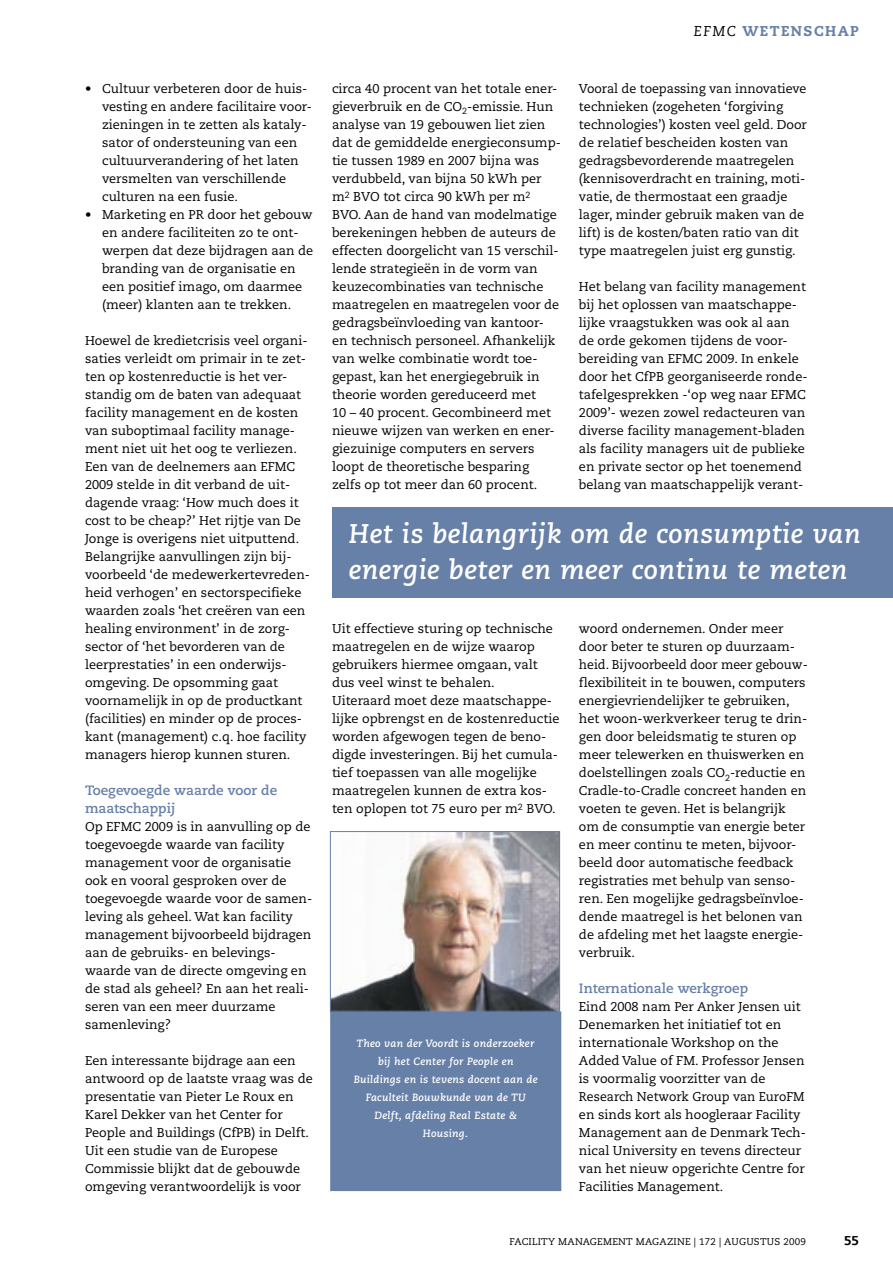
<style>
.page{position:relative;width:893px;height:1263px;background:#fff}
.page>*{position:absolute;margin:0;border:0;box-sizing:border-box;transform-origin:0 0}
.t1{font:italic 700 27px/36px "Caecilia";letter-spacing:.02em;color:#fff}
.t2{font:800 14.25px "Caecilia";letter-spacing:.1em;color:#6780a8}
.t3{font:700 13.5px/18px "Caecilia";color:#6780a8}
.t4{font:12.75px/18px "Caecilia";color:#000}
.t5{font:800 12.75px "Caecilia";color:#000}
.t6{font:italic 700 10.5px/18px "Caecilia";letter-spacing:.025em;color:#fff;text-align:center}
.t7{font:9.75px "Caecilia";letter-spacing:.025em;color:#000}
.s1{font-weight:400;font-style:italic;color:#000}
</style>
<div class="page">
<div style="left:332px;top:507px;width:561px;height:90px;background:#6780a8"></div>
<div style="left:331px;top:1012px;width:230px;height:178px;background:#6780a8"></div>
<div style="left:330px;top:1011px;width:231px;height:180px;border:2px solid #6780a8"></div>
<img style="left:332px;top:833px;width:226px;height:176px">
<div style="left:330px;top:831px;width:230px;height:180px;border:1px solid #6780a8"></div>
<p class="t4" style="left:102px;top:80px;width:211px;text-indent:-17px">• Cultuur verbeteren door de huis&shy;vesting en andere facilitaire voor&shy;zieningen in te zetten als kataly&shy;sator of ondersteuning van een cultuurverandering of het laten versmelten van verschillende culturen na een fusie.</p>
<p class="t4" style="left:102px;top:206px;width:213px;text-indent:-17px">• Marketing en PR door het gebouw en andere faciliteiten zo te ont&shy;werpen dat deze bijdragen aan de branding van de organisatie en een positief imago, om daarmee (meer) klanten aan te trekken.</p>
<p class="t4" style="left:85px;top:332px;width:227px">Hoewel de kredietcrisis veel organi&shy;saties verleidt om primair in te zet&shy;ten op kostenreductie is het ver&shy;standig om de baten van adequaat facility management en de kosten van suboptimaal facility manage&shy;ment niet uit het oog te verliezen.<br>Een van de deelnemers aan EFMC 2009 stelde in dit verband de uit&shy;dagende vraag: ‘How much does it cost to be cheap?’ Het rijtje van De Jonge is overigens niet uitputtend.<br>Belangrijke aanvullingen zijn bij&shy;voorbeeld ‘de medewerkertevreden&shy;heid verhogen’ en sectorspecifieke waarden zoals ‘het creëren van een healing environment’ in de zorg&shy;sector of ‘het bevorderen van de leerprestaties’ in een onderwijs&shy;omgeving. De opsomming gaat voornamelijk in op de productkant (facilities) en minder op de proces&shy;kant (management) c.q. hoe facility managers hierop kunnen sturen.</p>
<p class="t3" style="left:85px;top:782px;width:194px">Toegevoegde waarde voor de maatschappij</p>
<p class="t4" style="left:85px;top:818px;width:229px">Op EFMC 2009 is in aanvulling op de toegevoegde waarde van facility management voor de organisatie ook en vooral gesproken over de toegevoegde waarde voor de samen&shy;leving als geheel. Wat kan facility management bijvoorbeeld bijdragen aan de gebruiks- en belevings&shy;waarde van de directe omgeving en de stad als geheel? En aan het reali&shy;seren van een meer duurzame samenleving?</p>
<p class="t4" style="left:85px;top:1052px;width:229px">Een interessante bijdrage aan een antwoord op de laatste vraag was de presentatie van Pieter Le Roux en Karel Dekker van het Center for People and Buildings (CfPB) in Delft.<br>Uit een studie van de Europese Commissie blijkt dat de gebouwde omgeving verantwoordelijk is voor</p>
<p class="t4" style="left:332px;top:80px;width:230px">circa 40 procent van het totale ener&shy;gieverbruik en de CO<sub>2</sub>-emissie. Hun analyse van 19 gebouwen liet zien dat de gemiddelde energieconsump&shy;tie tussen 1989 en 2007 bijna was verdubbeld, van bijna 50 kWh per m<sup>2</sup> BVO tot circa 90 kWh per m<sup>2<br></sup>BVO. Aan de hand van modelmatige berekeningen hebben de auteurs de effecten doorgelicht van 15 verschil&shy;lende strategieën in de vorm van keuzecombinaties van technische maatregelen en maatregelen voor de gedragsbeïnvloeding van kantoor&shy;en technisch personeel. Afhankelijk van welke combinatie wordt toe&shy;gepast, kan het energiegebruik in theorie worden gereduceerd met<br>10 – 40 procent. Gecombineerd met nieuwe wijzen van werken en ener&shy;giezuinige computers en servers loopt de theoretische besparing zelfs op tot meer dan 60 procent.</p>
<p class="t2" style="left:694px;top:22px;width:167px"><span class="s1">EFMC</span> WETENSCHAP</p>
<p class="t4" style="left:579px;top:80px;width:230px">Vooral de toepassing van innovatieve technieken (zogeheten ‘forgiving technologies’) kosten veel geld. Door de relatief bescheiden kosten van gedragsbevorderende maatregelen (kennisoverdracht en training, moti&shy;vatie, de thermostaat een graadje lager, minder gebruik maken van de lift) is de kosten/baten ratio van dit type maatregelen juist erg gunstig.</p>
<p class="t4" style="left:579px;top:278px;width:230px">Het belang van facility management bij het oplossen van maatschappe&shy;lijke vraagstukken was ook al aan de orde gekomen tijdens de voor&shy;bereiding van EFMC 2009. In enkele door het CfPB georganiseerde ronde&shy;tafelgesprekken -‘op weg naar EFMC 2009’- wezen zowel redacteuren van diverse facility management-bladen als facility managers uit de publieke en private sector op het toenemend belang van maatschappelijk verant-</p>
<h1 class="t1" style="left:349px;top:516px;width:514px">Het is belangrijk om de consumptie van energie beter en meer continu te meten</h1>
<p class="t4" style="left:332px;top:620px;width:229px">Uit effectieve sturing op technische maatregelen en de wijze waarop gebruikers hiermee omgaan, valt dus veel winst te behalen.<br>Uiteraard moet deze maatschappe&shy;lijke opbrengst en de kostenreductie worden afgewogen tegen de beno&shy;digde investeringen. Bij het cumula&shy;tief toepassen van alle mogelijke maatregelen kunnen de extra kos&shy;ten oplopen tot 75 euro per m<sup>2</sup> BVO.</p>
<p class="t6" style="left:354px;top:1035px;width:185px">Theo van der Voordt is onderzoeker bij het Center for People en<br>Buildings en is tevens docent aan de<br>Faculteit Bouwkunde van de TU<br>Delft, afdeling Real Estate &amp;<br>Housing.</p>
<p class="t4" style="left:579px;top:620px;width:230px">woord ondernemen. Onder meer door beter te sturen op duurzaam&shy;heid. Bijvoorbeeld door meer gebouw&shy;flexibiliteit in te bouwen, computers energievriendelijker te gebruiken, het woon-werkverkeer terug te drin&shy;gen door beleidsmatig te sturen op meer telewerken en thuiswerken en doelstellingen zoals CO<sub>2</sub>-reductie en Cradle-to-Cradle concreet handen en voeten te geven. Het is belangrijk om de consumptie van energie beter en meer continu te meten, bijvoor&shy;beeld door automatische feedback registraties met behulp van senso&shy;ren. Een mogelijke gedragsbeïnvloe&shy;dende maatregel is het belonen van de afdeling met het laagste energie&shy;verbruik.</p>
<p class="t3" style="left:579px;top:980px;width:171px">Internationale werkgroep</p>
<p class="t4" style="left:579px;top:998px;width:229px">Eind 2008 nam Per Anker Jensen uit Denemarken het initiatief tot en internationale Workshop on the Added Value of FM. Professor Jensen is voormalig voorzitter van de Research Network Group van EuroFM en sinds kort als hoogleraar Facility Management aan de Denmark Tech&shy;nical University en tevens directeur van het nieuw opgerichte Centre for Facilities Management.</p>
<p class="t7" style="left:510px;top:1236px;width:298px">FACILITY MANAGEMENT MAGAZINE | 172 | AUGUSTUS 2009</p>
<p class="t5" style="left:844px;top:1233px;width:16px">55</p>
</div>
